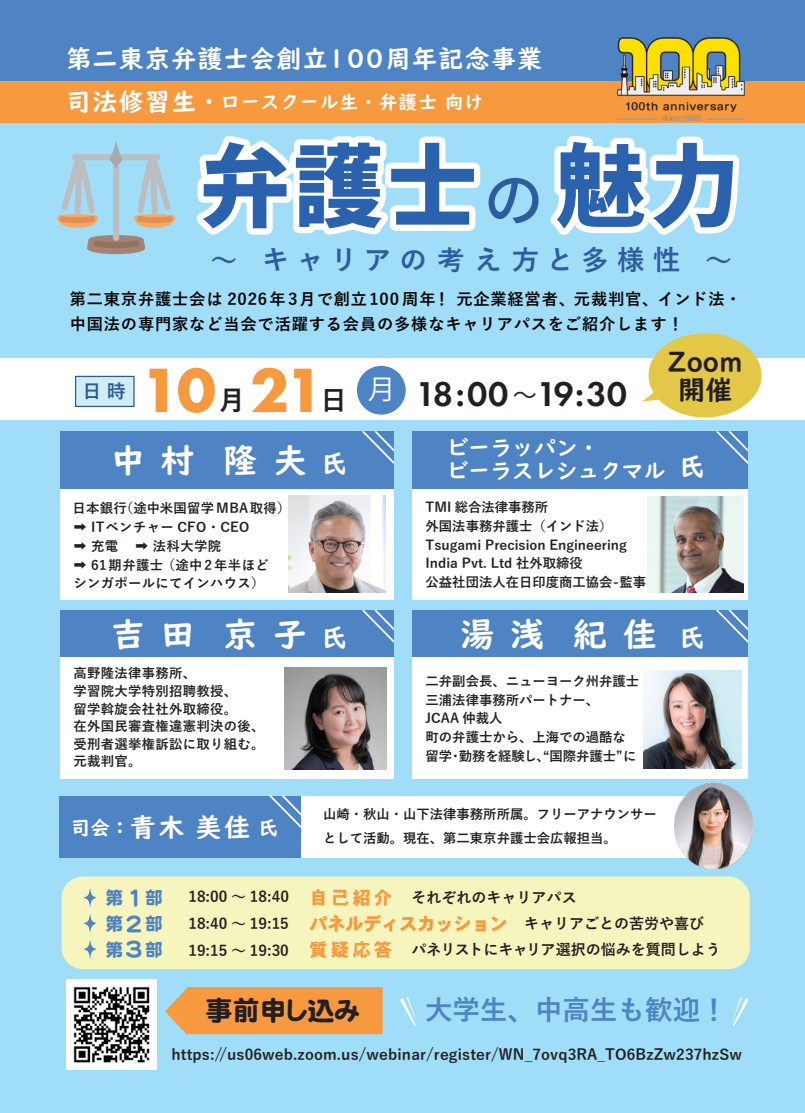
<style>
.page{position:relative;width:805px;height:1113px;background:#fff}
.page>*{position:absolute;margin:0;border:0;box-sizing:border-box;transform-origin:0 0}
.t1{font:italic 800 90px "Source Han Code JP";color:#2b62ae}
.t2{font:700 65px "Futura PT";color:#f7993e}
.t3{font:600 35.75px "Futura PT";letter-spacing:-.05em;color:#231f20}
.t4{font:34px "UD Digi Kyokasho NP B";color:#fff}
.t5{font:700 27.5px "Yu Gothic";letter-spacing:.3em;color:#2d5da0}
.t6{font:700 27.5px "Yu Gothic";color:#4e83c4}
.t7{font:27.12px "UD Digi Kyokasho NP B";color:#231f20}
.t8{font:700 27.12px "Yu Gothic";color:#231f20}
.t9{font:27px "DF Maru Gothic SB WING RKSJ H";color:#231f20}
.t10{font:25px "UD Digi Kyokasho NP B";letter-spacing:.05em;color:#fff}
.t11{font:21.88px/23px "UD Digi Kyokasho NP B";color:#fff}
.t12{font:19.62px "UD Digi Kyokasho NP B";color:#fff}
.t13{font:700 18.88px "Yu Gothic";color:#2c5997}
.t14{font:18.75px "UD Digi Kyokasho NP B";letter-spacing:.05em;color:#fff}
.t15{font:18px "DF Maru Gothic SB WIN RKSJ H";color:#4e83c4}
.t16{font:18px "HG Heisei Kakugothictai W9";color:#f7993e}
.t17{font:700 16.25px/25px "Yu Gothic";letter-spacing:.05em;color:#030303}
.t18{font:700 15px "Yu Gothic";color:#231f20}
.t19{font:700 13.38px/18.8px "Yu Gothic";color:#231f20}
.t20{font:700 13.38px/17.5px "Yu Gothic";letter-spacing:.025em;color:#231f20}
.s1{font-size:25px}
.s2{font-size:22.5px}
.s3{font-weight:500;font-style:normal;font-size:60px;color:#2d5da0}
.s4{font-family:"Koz Go Pr 6 N";font-weight:400;font-size:24px}
.s5{font-size:25.5px}
.s6{font-size:26.12px}
.s7{font-family:"HG Heisei Kakugothictai W9";font-weight:400;font-size:18px;color:#f7993e}
</style>
<div class="page">
<div style="left:0;top:420px;width:804px;height:693px;background:#9fddf8"></div>
<div style="left:0;top:27px;width:804px;height:330px;background:#9fddf8"></div>
<div style="left:75px;top:376px;width:59px;height:31px;background:#cfedf9;border:1px solid #2c5997"></div>
<div style="left:0;top:0;width:804px;height:104px;background:#4e83c4"></div>
<div style="left:0;top:81px;width:804px;height:42px;background:#f7993e"></div>
<div style="left:357px;top:366px;width:48px;height:49px;background:#4e83c4;border-radius:50%"></div>
<svg style="left:550px;top:118px;width:195px;height:117px"></svg>
<div style="left:648px;top:333px;width:113px;height:84px;background:#e3c747;border-radius:50%"></div>
<div style="left:412px;top:631px;width:335px;height:147px;background:#fff"></div>
<div style="left:412px;top:610px;width:335px;height:47px;background:#4e83c4"></div>
<div style="left:62px;top:876px;width:687px;height:93px;background:#f5f5bd;border-radius:21px"></div>
<div style="left:60px;top:631px;width:333px;height:147px;background:#fff"></div>
<div style="left:60px;top:610px;width:333px;height:47px;background:#4e83c4"></div>
<div style="left:412px;top:457px;width:335px;height:143px;background:#fff"></div>
<div style="left:412px;top:431px;width:335px;height:58px;background:#4e83c4"></div>
<div style="left:60px;top:457px;width:333px;height:143px;background:#fff"></div>
<div style="left:290px;top:795px;width:423px;height:62px;background:#fff"></div>
<div style="left:59px;top:795px;width:242px;height:62px;background:#4e83c4"></div>
<div style="left:60px;top:431px;width:333px;height:58px;background:#4e83c4"></div>
<svg style="left:732px;top:997px;width:16px;height:29px"></svg>
<svg style="left:400px;top:997px;width:17px;height:29px"></svg>
<svg style="left:643px;top:392px;width:17px;height:9px"></svg>
<svg style="left:83px;top:939px;width:14px;height:20px"></svg>
<svg style="left:83px;top:913px;width:14px;height:20px"></svg>
<svg style="left:83px;top:887px;width:14px;height:20px"></svg>
<img style="left:617px;top:38px;width:126px;height:82px">
<svg style="left:165px;top:987px;width:217px;height:47px"></svg>
<img style="left:289px;top:495px;width:97px;height:97px">
<img style="left:643px;top:670px;width:98px;height:98px">
<img style="left:285px;top:667px;width:101px;height:102px">
<img style="left:647px;top:497px;width:96px;height:95px">
<img style="left:674px;top:783px;width:78px;height:86px">
<svg style="left:716px;top:610px;width:31px;height:32px"></svg>
<svg style="left:716px;top:431px;width:31px;height:32px"></svg>
<svg style="left:362px;top:610px;width:32px;height:33px"></svg>
<svg style="left:362px;top:431px;width:32px;height:33px"></svg>
<svg style="left:268px;top:795px;width:33px;height:33px"></svg>
<img style="left:66px;top:979px;width:91px;height:90px">
<svg style="left:57px;top:136px;width:424px;height:120px"></svg>
<h3 class="t10" style="left:66px;top:44px;width:477px">第二東京弁護士会創立100周年記念事業</h3>
<h3 class="t14" style="left:66px;top:90px;width:418px"><span class="s1">司法修習生</span><span class="s2">・</span>ロースクール生・弁護士 向け</h3>
<h1 class="t1" style="left:200px;top:136px;width:541px">弁護士<span class="s3">の</span>魅力</h1>
<h3 class="t5" style="left:210px;top:245px;width:523px">～ キャリアの考え方と多様性 ～</h3>
<p class="t17" style="left:70px;top:287px;width:672px">第二東京弁護士会は 2026年3月で創立100 周年！ 元企業経営者、元裁判官、インド法・中国法の専門家など当会で活躍する会員の多様なキャリアパスをご紹介します！</p>
<h3 class="t7" style="left:667px;top:345px;width:76px">Zoom</h3>
<h3 class="t13" style="left:83px;top:380px;width:45px">日 時</h3>
<h3 class="t7" style="left:678px;top:374px;width:56px">開催</h3>
<h2 class="t2" style="left:140px;top:348px;width:77px">10</h2>
<h2 class="t2" style="left:250px;top:348px;width:76px">21</h2>
<h3 class="t8" style="left:218px;top:384px;width:29px">月</h3>
<h3 class="t3" style="left:320px;top:372px;width:308px"><sub>日</sub> <sup>月</sup> 18:00 <span class="s4">～</span>19:30</h3>
<h3 class="t4" style="left:111px;top:440px;width:237px">中 村 隆 夫<span class="s5">氏</span></h3>
<p class="t20" style="left:72px;top:499px;width:220px;line-height:18.8px">日本銀行（途中米国留学MBA取得）➡ ITベンチャー CFO・CEO<br>➡ 充電</p>
<p class="t20" style="left:73px;top:537px;width:197px;line-height:18.8px;text-indent:62px">➡ 法科大学院<br>➡ 61期弁護士（途中2年半ほどシンガポールにてインハウス）</p>
<h3 class="t11" style="left:446px;top:437px;width:259px">ビーラッパン・<br>ビーラスレシュクマル <sup>氏</sup></h3>
<p class="t19" style="left:425px;top:498px;width:222px">TMI 総合法律事務所<br>外国法事務弁護士（インド法）<br>Tsugami Precision Engineering<br>India Pvt. Ltd 社外取締役<br>公益社団法人在日印度商工協会-監事</p>
<h3 class="t4" style="left:111px;top:614px;width:237px">吉 田 京 子<span class="s5">氏</span></h3>
<h3 class="t4" style="left:460px;top:614px;width:245px">湯 浅 紀 佳 <span class="s5">氏</span></h3>
<p class="t20" style="left:73px;top:665px;width:193px">高野隆法律事務所、<br>学習院大学特別招聘教授、<br>留学斡旋会社社外取締役。<br>在外国民審査権違憲判決の後、受刑者選挙権訴訟に取り組む。元裁判官。</p>
<h3 class="t12" style="left:71px;top:816px;width:209px">司会：<span class="s6">青木美佳</span> 氏</h3>
<p class="t19" style="left:425px;top:672px;width:215px">二弁副会長、ニューヨーク州弁護士三浦法律事務所パートナー、<br>JCAA 仲裁人<br>町の弁護士から、上海での過酷な留学・勤務を経験し、“国際弁護士”に</p>
<p class="t19" style="left:323px;top:803px;width:335px;line-height:23.4px">山崎・秋山・山下法律事務所所属。フリーアナウンサーとして活動。現在、第二東京弁護士会広報担当。</p>
<h3 class="t15" style="left:105px;top:889px;width:59px">第<span class="s2">１</span>部</h3>
<h3 class="t16" style="left:309px;top:888px;width:84px">自己紹介</h3>
<p class="t18" style="left:188px;top:888px;width:102px">18:00 ～ 18:40</p>
<p class="t18" style="left:411px;top:889px;width:166px">それぞれのキャリアパス</p>
<h3 class="t15" style="left:105px;top:914px;width:59px">第<span class="s2">２</span>部</h3>
<p class="t18" style="left:188px;top:915px;width:320px">18:40 ～ 19:15 <span class="s7">パネルディスカッション</span></p>
<p class="t18" style="left:524px;top:915px;width:181px">キャリアごとの苦労や喜び</p>
<h3 class="t15" style="left:105px;top:940px;width:59px">第<span class="s2">３</span>部</h3>
<p class="t18" style="left:188px;top:942px;width:205px">19:15 ～ 19:30 <span class="s7">質疑応答</span></p>
<h3 class="t9" style="left:205px;top:997px;width:155px">事前申し込み</h3>
<p class="t18" style="left:411px;top:940px;width:310px">パネリストにキャリア選択の悩みを質問しよう</p>
<h3 class="t6" style="left:425px;top:994px;width:304px">大学生、中高生も歓迎！</h3>
<p class="t18" style="left:171px;top:1046px;width:572px">https://us06web.zoom.us/webinar/register/WN_7ovq3RA_TO6BzZw237hzSw</p>
</div>
